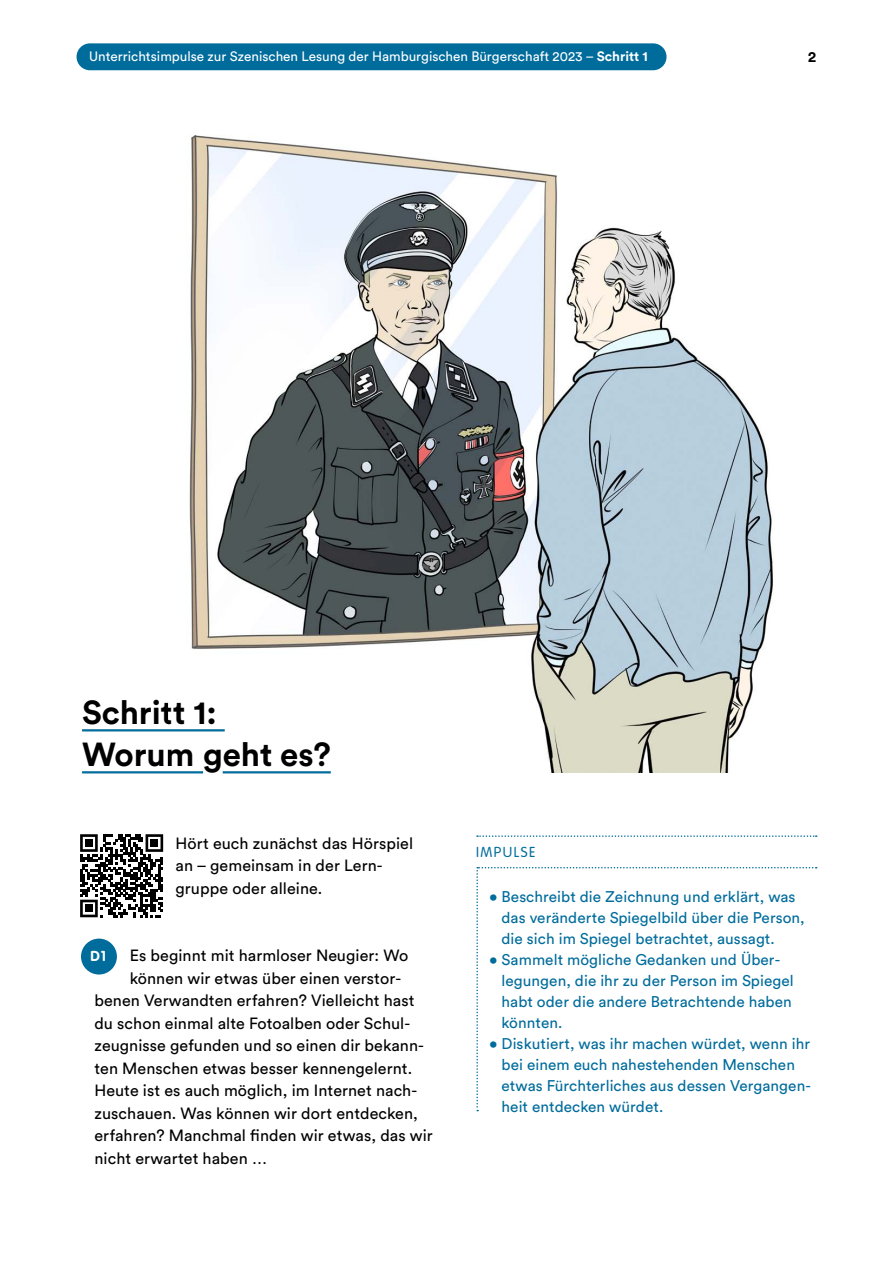
<style>
.page{position:relative;width:893px;height:1263px;background:#fff}
.page>*{position:absolute;margin:0;border:0;box-sizing:border-box;transform-origin:0 0}
.H_2{font:700 33px/42px "Circular Std";letter-spacing:-.005em;color:#000}
._03__Copy{font:16.2px/22.5px "Circular Std";letter-spacing:.005em;color:#000}
._03__Copy_Aufgaben{font:15.3px/21px "Circular Std";letter-spacing:.005em;color:#006c9c}
.t1{font:700 15px "Circular Std";color:#000}
._02__Aufgaben_head{font:300 14.25px "VAG Rounded";letter-spacing:.105em;color:#006c9c}
.Modul_Headline{font:700 14.25px "VAG Rounded";color:#fff}
.t2{font:13.5px "Circular Std";color:#fff}
.s1{font-weight:700}
</style>
<div class="page">
<hr style="left:82px;top:729px;width:143px;height:2px;background:#006c9c">
<hr style="left:82px;top:771px;width:121px;height:2px;background:#006c9c">
<svg style="left:477px;top:835px;width:340px;height:2px"></svg>
<svg style="left:476px;top:867px;width:341px;height:244px"></svg>
<div style="left:81px;top:938px;width:36px;height:36px;background:#006c9c;border-radius:50%"></div>
<svg style="left:80px;top:834px;width:83px;height:83px"></svg>
<div style="left:85px;top:839px;width:8px;height:8px;background:#000"></div>
<div style="left:151px;top:839px;width:7px;height:8px;background:#000"></div>
<div style="left:85px;top:905px;width:8px;height:7px;background:#000"></div>
<img style="left:169px;top:135px;width:604px;height:638px">
<div style="left:77px;top:43px;width:589px;height:27px;background:#006c9c;border-radius:13px"></div>
<p class="t2" style="left:89px;top:48px;width:560px">Unterrichtsimpulse zur Szenischen Lesung der Hamburgischen Bürgerschaft 2023 – <span class="s1">Schritt 1</span></p>
<p class="t1" style="left:808px;top:47px;width:10px">2</p>
<h2 class="H_2" style="left:82px;top:691px;width:250px">Schritt 1:<br>Worum geht es?</h2>
<p class="_03__Copy" style="left:176px;top:832px;width:239px">Hört euch zunächst das Hörspiel an – gemeinsam in der Lern&shy;gruppe oder alleine.</p>
<p class="_03__Copy" style="left:130px;top:944px;width:280px">Es beginnt mit harmloser Neugier: Wo</p>
<p class="_03__Copy" style="left:130px;top:967px;width:272px">können wir etwas über einen verstor-</p>
<p class="_03__Copy" style="left:94px;top:989px;width:321px">benen Verwandten erfahren? Vielleicht hast</p>
<p class="_03__Copy" style="left:94px;top:1012px;width:317px">du schon einmal alte Fotoalben oder Schul-</p>
<p class="_03__Copy" style="left:94px;top:1034px;width:331px">zeugnisse gefunden und so einen dir bekann-</p>
<p class="_03__Copy" style="left:94px;top:1057px;width:319px">ten Menschen etwas besser kennengelernt.</p>
<p class="_03__Copy" style="left:94px;top:1079px;width:324px">Heute ist es auch möglich, im Internet nach-</p>
<p class="_03__Copy" style="left:94px;top:1102px;width:325px">zuschauen. Was können wir dort entdecken,</p>
<p class="_03__Copy" style="left:94px;top:1124px;width:340px">erfahren? Manchmal finden wir etwas, das wir</p>
<p class="_03__Copy" style="left:94px;top:1147px;width:174px">nicht erwartet haben …</p>
<h3 class="Modul_Headline" style="left:91px;top:948px;width:17px">D1</h3>
<h4 class="_02__Aufgaben_head" style="left:476px;top:843px;width:61px">IMPULSE</h4>
<p class="_03__Copy_Aufgaben" style="left:501px;top:886px;width:305px;text-indent:-13px">• Beschreibt die Zeichnung und erklärt, was das veränderte Spiegelbild über die Person, die sich im Spiegel betrachtet, aussagt.</p>
<p class="_03__Copy_Aufgaben" style="left:501px;top:949px;width:294px;text-indent:-13px">• Sammelt mögliche Gedanken und Über&shy;legungen, die ihr zu der Person im Spiegel habt oder die andere Betrachtende haben könnten.</p>
<p class="_03__Copy_Aufgaben" style="left:501px;top:1033px;width:311px;text-indent:-13px">• Diskutiert, was ihr machen würdet, wenn ihr bei einem euch nahestehenden Menschen etwas Fürchterliches aus dessen Vergangen&shy;heit entdecken würdet.</p>
</div>
